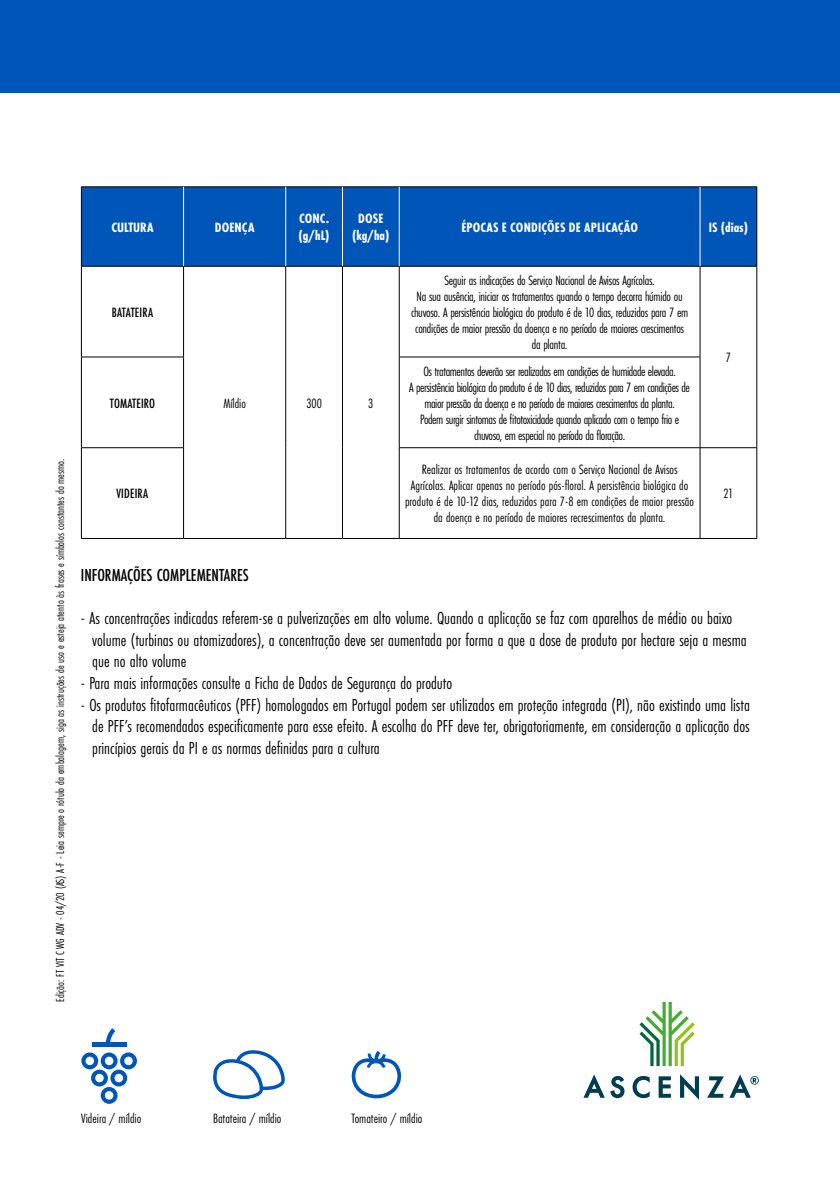
<style>
.page{position:relative;width:840px;height:1191px;background:#fff}
.page>*{position:absolute;margin:0;border:0;box-sizing:border-box;transform-origin:0 0}
.t1{font:18px/21.6px "Futura PT Cond";color:#000}
.t2{font:500 18px "Futura PT Cond";color:#000}
.t3{font:14px/16px "Futura PT Cond";letter-spacing:-.02em;color:#000;text-align:center}
.t4{font:14px/16px "Futura PT Cond";color:#000;text-align:center}
.t5{font:700 14px/16.8px "Futura PT Cond";letter-spacing:.01em;color:#fff}
.t6{font:500 14px "Futura PT Cond";letter-spacing:.01em;color:#000}
.t7{font:12px "Futura PT Cond";color:#000}
</style>
<div class="page">
<div style="left:0;top:0;width:839px;height:93px;background:#0055b8"></div>
<svg style="left:639px;top:1001px;width:55px;height:65px"></svg>
<svg style="left:610px;top:1076px;width:14px;height:22px"></svg>
<svg style="left:632px;top:1076px;width:17px;height:22px"></svg>
<svg style="left:658px;top:1076px;width:12px;height:21px"></svg>
<svg style="left:680px;top:1074px;width:18px;height:25px"></svg>
<svg style="left:707px;top:1076px;width:16px;height:21px"></svg>
<svg style="left:584px;top:1074px;width:20px;height:23px"></svg>
<svg style="left:729px;top:1074px;width:29px;height:23px"></svg>
<div style="left:82px;top:187px;width:674px;height:79px;background:#0055b8"></div>
<hr style="left:81px;top:186px;width:102px;height:1px;background:#000">
<hr style="left:81px;top:187px;width:1px;height:79px;background:#000">
<hr style="left:183px;top:186px;width:102px;height:1px;background:#000">
<hr style="left:285px;top:186px;width:57px;height:1px;background:#000">
<hr style="left:342px;top:186px;width:57px;height:1px;background:#000">
<hr style="left:399px;top:186px;width:300px;height:1px;background:#000">
<hr style="left:699px;top:186px;width:57px;height:1px;background:#000">
<hr style="left:756px;top:187px;width:1px;height:79px;background:#000">
<hr style="left:81px;top:266px;width:102px;height:1px;background:#000">
<hr style="left:81px;top:266px;width:1px;height:91px;background:#000">
<hr style="left:183px;top:266px;width:102px;height:1px;background:#000">
<hr style="left:183px;top:266px;width:1px;height:91px;background:#000">
<hr style="left:285px;top:266px;width:57px;height:1px;background:#000">
<hr style="left:285px;top:266px;width:1px;height:91px;background:#000">
<hr style="left:342px;top:266px;width:57px;height:1px;background:#000">
<hr style="left:342px;top:266px;width:1px;height:91px;background:#000">
<hr style="left:399px;top:266px;width:300px;height:1px;background:#000">
<hr style="left:398px;top:266px;width:1px;height:91px;background:#000">
<hr style="left:699px;top:266px;width:57px;height:1px;background:#000">
<hr style="left:699px;top:266px;width:1px;height:91px;background:#000">
<hr style="left:756px;top:266px;width:1px;height:91px;background:#000">
<hr style="left:285px;top:357px;width:1px;height:91px;background:#000">
<hr style="left:342px;top:357px;width:1px;height:91px;background:#000">
<hr style="left:756px;top:357px;width:1px;height:90px;background:#000">
<hr style="left:285px;top:448px;width:1px;height:90px;background:#000">
<hr style="left:342px;top:448px;width:1px;height:90px;background:#000">
<hr style="left:81px;top:357px;width:103px;height:1px;background:#000">
<hr style="left:81px;top:357px;width:1px;height:90px;background:#000">
<hr style="left:81px;top:448px;width:1px;height:90px;background:#000">
<hr style="left:183px;top:357px;width:1px;height:90px;background:#000">
<hr style="left:399px;top:357px;width:301px;height:1px;background:#000">
<hr style="left:398px;top:357px;width:1px;height:90px;background:#000">
<hr style="left:699px;top:357px;width:1px;height:90px;background:#000">
<hr style="left:183px;top:448px;width:1px;height:90px;background:#000">
<hr style="left:398px;top:448px;width:1px;height:90px;background:#000">
<hr style="left:699px;top:448px;width:1px;height:90px;background:#000">
<hr style="left:756px;top:448px;width:1px;height:90px;background:#000">
<hr style="left:81px;top:447px;width:103px;height:1px;background:#000">
<hr style="left:399px;top:447px;width:300px;height:1px;background:#000">
<hr style="left:699px;top:447px;width:57px;height:1px;background:#000">
<hr style="left:81px;top:538px;width:102px;height:1px;background:#000">
<hr style="left:183px;top:538px;width:102px;height:1px;background:#000">
<hr style="left:285px;top:538px;width:57px;height:1px;background:#000">
<hr style="left:342px;top:538px;width:57px;height:1px;background:#000">
<hr style="left:399px;top:538px;width:300px;height:1px;background:#000">
<hr style="left:699px;top:538px;width:57px;height:1px;background:#000">
<hr style="left:183px;top:187px;width:1px;height:79px;background:#fff">
<hr style="left:285px;top:187px;width:1px;height:79px;background:#fff">
<hr style="left:342px;top:187px;width:1px;height:79px;background:#fff">
<hr style="left:398px;top:187px;width:1px;height:79px;background:#fff">
<hr style="left:699px;top:187px;width:1px;height:79px;background:#fff">
<svg style="left:351px;top:1051px;width:50px;height:48px"></svg>
<svg style="left:81px;top:1052px;width:56px;height:51px"></svg>
<hr style="left:92px;top:1042px;width:34px;height:4px;background:#0055b8">
<svg style="left:106px;top:1028px;width:9px;height:14px"></svg>
<svg style="left:213px;top:1050px;width:72px;height:49px"></svg>
<p class="t7" style="left:53px;top:1001px;width:544px;rotate:-90deg">Edição: FT VIT C WG ADV - 04/20 (AS) A-F - Leia sempre o rótulo da embalagem, siga as instruções de uso e esteja atento às frases e símbolos constantes do mesmo.</p>
<p class="t5" style="left:111px;top:219px;width:44px">CULTURA</p>
<p class="t5" style="left:215px;top:219px;width:41px">DOENÇA</p>
<p class="t5" style="left:298px;top:210px;width:32px">CONC. (g/hL)</p>
<p class="t5" style="left:352px;top:210px;width:39px;text-align:center">DOSE (kg/ha)</p>
<p class="t5" style="left:461px;top:219px;width:178px">ÉPOCAS E CONDIÇÕES DE APLICAÇÃO</p>
<p class="t5" style="left:708px;top:219px;width:41px">IS (dias)</p>
<p class="t6" style="left:112px;top:304px;width:43px">BATATEIRA</p>
<p class="t6" style="left:110px;top:395px;width:47px">TOMATEIRO</p>
<p class="t6" style="left:116px;top:485px;width:33px">VIDEIRA</p>
<p class="t3" style="left:223px;top:395px;width:24px">Míldio</p>
<p class="t3" style="left:306px;top:395px;width:17px">300</p>
<p class="t3" style="left:368px;top:395px;width:7px">3</p>
<p class="t3" style="left:411px;top:272px;width:278px">Seguir as indicações do Serviço Nacional de Avisos Agrícolas.<br>Na sua ausência, iniciar os tratamentos quando o tempo decorra húmido ou chuvoso. A persistência biológica do produto é de 10 dias, reduzidos para 7 em condições de maior pressão da doença e no período de maiores crescimentos da planta.</p>
<p class="t3" style="left:409px;top:363px;width:282px">Os tratamentos deverão ser realizados em condições de humidade elevada.<br>A persistência biológica do produto é de 10 dias, reduzidos para 7 em condições de maior pressão da doença e no período de maiores crescimentos da planta.<br>Podem surgir sintomas de fitotoxicidade quando aplicado com o tempo frio e chuvoso, em especial no período da floração.</p>
<p class="t4" style="left:405px;top:462px;width:290px">Realizar os tratamentos de acordo com o Serviço Nacional de Avisos Agrícolas. Aplicar apenas no período pós-floral. A persistência biológica do produto é de 10-12 dias, reduzidos para 7-8 em condições de maior pressão da doença e no período de maiores recrescimentos da planta.</p>
<p class="t3" style="left:725px;top:350px;width:7px">7</p>
<p class="t3" style="left:723px;top:486px;width:11px">21</p>
<p class="t2" style="left:81px;top:564px;width:169px">INFORMAÇÕES COMPLEMENTARES</p>
<p class="t1" style="left:92px;top:607px;width:655px;text-indent:-11px">- As concentrações indicadas referem-se a pulverizações em alto volume. Quando a aplicação se faz com aparelhos de médio ou baixo volume (turbinas ou atomizadores), a concentração deve ser aumentada por forma a que a dose de produto por hectare seja a mesma que no alto volume</p>
<p class="t1" style="left:81px;top:672px;width:373px">- Para mais informações consulte a Ficha de Dados de Segurança do produto</p>
<p class="t1" style="left:92px;top:693px;width:658px;text-align:justify;text-indent:-11px">- Os produtos fitofarmacêuticos (PFF) homologados em Portugal podem ser utilizados em proteção integrada (PI), não existindo uma lista de PFF’s recomendados especificamente para esse efeito. A escolha do PFF deve ter, obrigatoriamente, em consideração a aplicação dos princípios gerais da PI e as normas definidas para a cultura</p>
<p class="t4" style="left:81px;top:1110px;width:61px">Videira / míldio</p>
<p class="t4" style="left:213px;top:1110px;width:70px">Batateira / míldio</p>
<p class="t4" style="left:351px;top:1110px;width:72px">Tomateiro / míldio</p>
</div>
